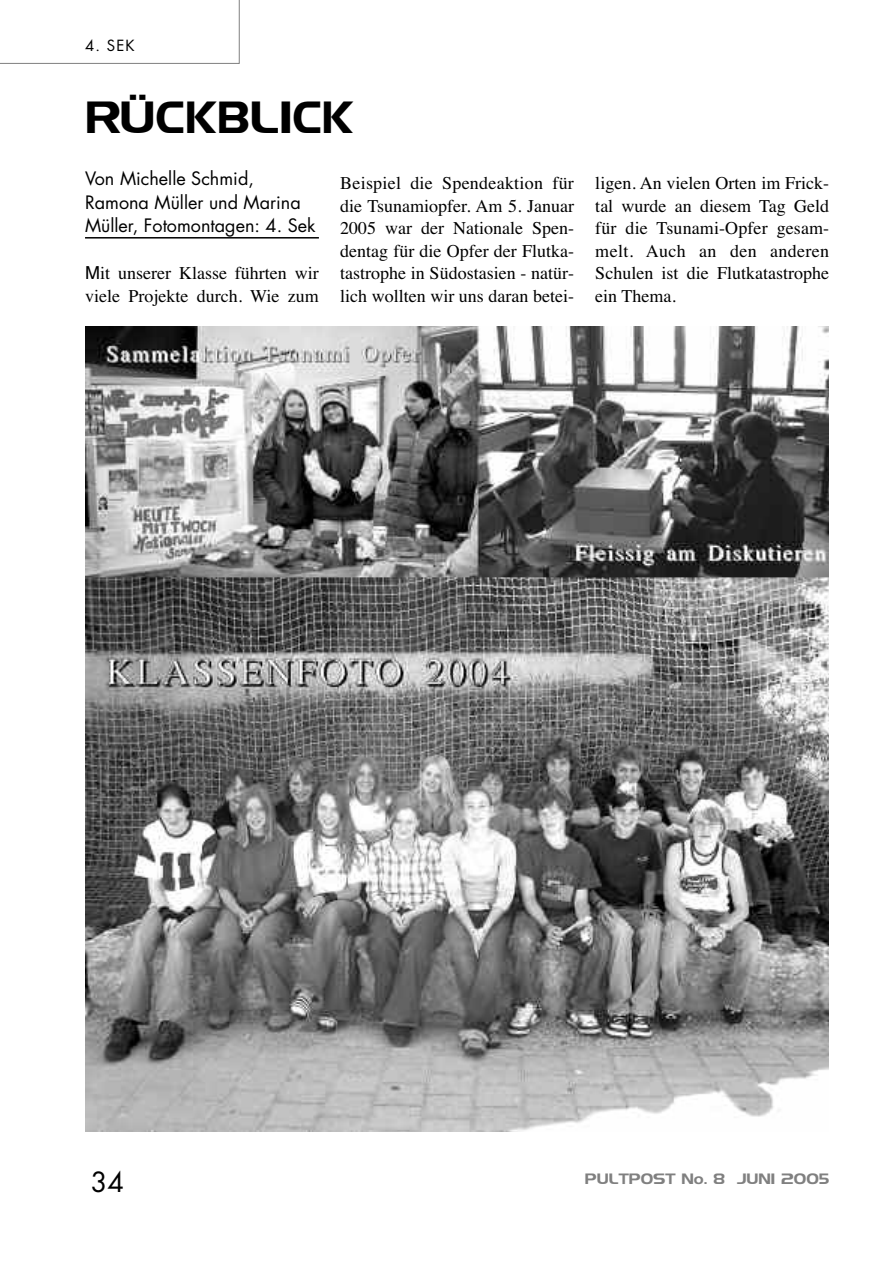
<style>
.page{position:relative;width:893px;height:1263px;background:#fff}
.page>*{position:absolute;margin:0;border:0;box-sizing:border-box;transform-origin:0 0}
.t1{font:45px "Denmark";color:#000}
.t2{font:27px "Futura";color:#000}
.t3{font:18px/22.5px "Times";color:#000;text-align:justify}
.t4{font:18px/23.5px "Futura";color:#000}
.t5{font:15px "Denmark";color:#808080}
.t6{font:15px "Futura";color:#000}
.s1{font-family:"Helvetica"}
</style>
<div class="page">
<svg style="left:0;top:0;width:240px;height:64px"></svg>
<hr style="left:85px;top:237px;width:234px;height:2px;background:#000">
<img style="left:85px;top:326px;width:744px;height:806px">
<p class="t6" style="left:85px;top:38px;width:51px">4. SEK</p>
<h1 class="t1" style="left:85px;top:90px;width:270px">RÜCKBLICK</h1>
<p class="t4" style="left:85px;top:168px;width:232px">Von Michelle Schmid,<br>Ramona Müller und Marina<br>Müller, Fotomontagen: 4. Sek</p>
<p class="t3" style="left:85px;top:262px;width:235px"><span class="s1">M</span>it unserer Klasse führten wir viele Projekte durch. Wie zum</p>
<p class="t3" style="left:340px;top:172px;width:235px">Beispiel die Spendeaktion für die Tsunamiopfer. Am 5. Januar 2005 war der Nationale Spen&shy;dentag für die Opfer der Flutka&shy;tastrophe in Südostasien - natür&shy;lich wollten wir uns daran betei-</p>
<p class="t3" style="left:595px;top:172px;width:235px">ligen. An vielen Orten im Frick&shy;tal wurde an diesem Tag Geld für die Tsunami-Opfer gesam&shy;melt. Auch an den anderen Schulen ist die Flutkatastrophe ein Thema.</p>
<h2 class="t2" style="left:91px;top:1169px;width:35px">34</h2>
<p class="t5" style="left:585px;top:1169px;width:246px">PULTPOST No. 8 JUNI 2005</p>
</div>
